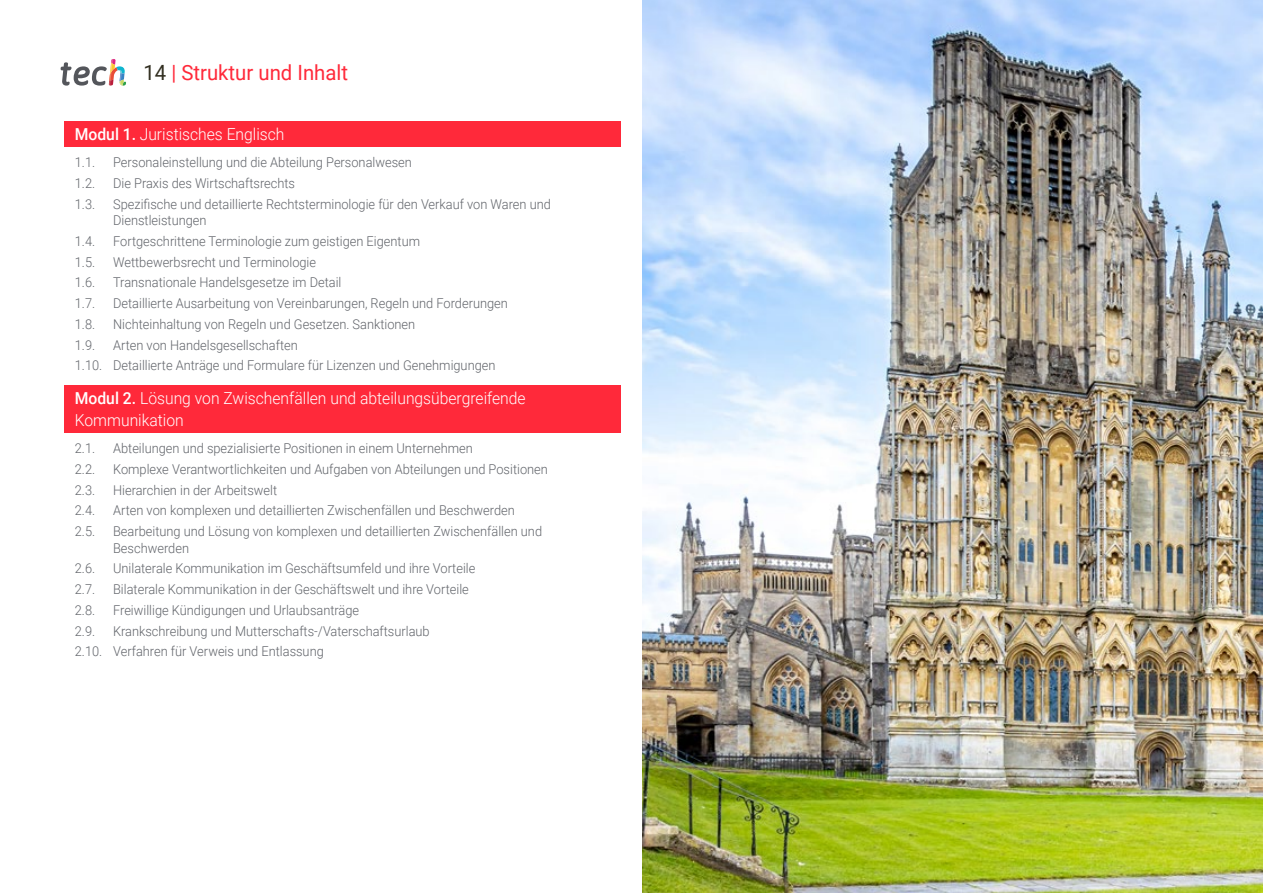
<style>
.page{position:relative;width:1263px;height:893px;background:#fff}
.page>*{position:absolute;margin:0;border:0;box-sizing:border-box;transform-origin:0 0}
.t1{font:21px "Roboto";color:#ff293a}
.t2{font:300 16.5px/22.5px "Roboto";color:#fff;scale:.95 1}
.t3{font:300 13.5px/16.5px "Roboto";color:#61646a;scale:.95 1}
.s1{color:#312e20}
.s2{font-weight:500}
</style>
<div class="page">
<div style="left:64px;top:121px;width:557px;height:25px;background:#ff293a"></div>
<div style="left:64px;top:385px;width:557px;height:47px;background:#ff293a"></div>
<svg style="left:61px;top:59px;width:65px;height:27px"></svg>
<img style="left:642px;top:0;width:621px;height:893px">
<h1 class="t1" style="left:144px;top:57px;width:206px"><span class="s1">14</span> | Struktur und Inhalt</h1>
<p class="t2" style="left:75px;top:122px;width:222px"><span class="s2">Modul 1.</span> Juristisches Englisch</p>
<p class="t3" style="left:75px;top:154px;width:23px">1.1.</p>
<p class="t3" style="left:113px;top:154px;width:316px">Personaleinstellung und die Abteilung Personalwesen</p>
<p class="t3" style="left:75px;top:174px;width:23px">1.2.</p>
<p class="t3" style="left:113px;top:174px;width:193px">Die Praxis des Wirtschaftsrechts</p>
<p class="t3" style="left:75px;top:195px;width:23px">1.3.</p>
<p class="t3" style="left:113px;top:195px;width:462px">Spezifische und detaillierte Rechtsterminologie für den Verkauf von Waren und<br>Dienstleistungen</p>
<p class="t3" style="left:75px;top:232px;width:23px">1.4.</p>
<p class="t3" style="left:113px;top:232px;width:325px">Fortgeschrittene Terminologie zum geistigen Eigentum</p>
<p class="t3" style="left:75px;top:253px;width:23px">1.5.</p>
<p class="t3" style="left:113px;top:253px;width:215px">Wettbewerbsrecht und Terminologie</p>
<p class="t3" style="left:75px;top:274px;width:23px">1.6.</p>
<p class="t3" style="left:113px;top:274px;width:242px">Transnationale Handelsgesetze im Detail</p>
<p class="t3" style="left:75px;top:295px;width:23px">1.7.</p>
<p class="t3" style="left:113px;top:295px;width:417px">Detaillierte Ausarbeitung von Vereinbarungen, Regeln und Forderungen</p>
<p class="t3" style="left:75px;top:315px;width:23px">1.8.</p>
<p class="t3" style="left:113px;top:315px;width:319px">Nichteinhaltung von Regeln und Gesetzen. Sanktionen</p>
<p class="t3" style="left:75px;top:336px;width:23px">1.9.</p>
<p class="t3" style="left:75px;top:334px;width:444px;line-height:20.7px;text-indent:38px">Arten von Handelsgesellschaften<br>1.10. Detaillierte Anträge und Formulare für Lizenzen und Genehmigungen</p>
<p class="t2" style="left:75px;top:386px;width:476px"><span class="s2">Modul 2.</span> Lösung von Zwischenfällen und abteilungsübergreifende<br>Kommunikation</p>
<p class="t3" style="left:75px;top:440px;width:23px">2.1.</p>
<p class="t3" style="left:113px;top:440px;width:380px">Abteilungen und spezialisierte Positionen in einem Unternehmen</p>
<p class="t3" style="left:75px;top:460px;width:23px">2.2.</p>
<p class="t3" style="left:113px;top:460px;width:459px">Komplexe Verantwortlichkeiten und Aufgaben von Abteilungen und Positionen</p>
<p class="t3" style="left:75px;top:481px;width:23px">2.3.</p>
<p class="t3" style="left:113px;top:481px;width:174px">Hierarchien in der Arbeitswelt</p>
<p class="t3" style="left:75px;top:502px;width:23px">2.4.</p>
<p class="t3" style="left:113px;top:502px;width:424px">Arten von komplexen und detaillierten Zwischenfällen und Beschwerden</p>
<p class="t3" style="left:75px;top:523px;width:23px">2.5.</p>
<p class="t3" style="left:113px;top:523px;width:453px">Bearbeitung und Lösung von komplexen und detaillierten Zwischenfällen und<br>Beschwerden</p>
<p class="t3" style="left:75px;top:560px;width:23px">2.6.</p>
<p class="t3" style="left:113px;top:560px;width:383px">Unilaterale Kommunikation im Geschäftsumfeld und ihre Vorteile</p>
<p class="t3" style="left:75px;top:581px;width:23px">2.7.</p>
<p class="t3" style="left:113px;top:581px;width:376px">Bilaterale Kommunikation in der Geschäftswelt und ihre Vorteile</p>
<p class="t3" style="left:75px;top:601px;width:23px">2.8.</p>
<p class="t3" style="left:113px;top:601px;width:261px">Freiwillige Kündigungen und Urlaubsanträge</p>
<p class="t3" style="left:75px;top:622px;width:23px">2.9.</p>
<p class="t3" style="left:75px;top:620px;width:375px;line-height:20.7px;text-indent:38px">Krankschreibung und Mutterschafts-/Vaterschaftsurlaub<br>2.10. Verfahren für Verweis und Entlassung</p>
</div>
